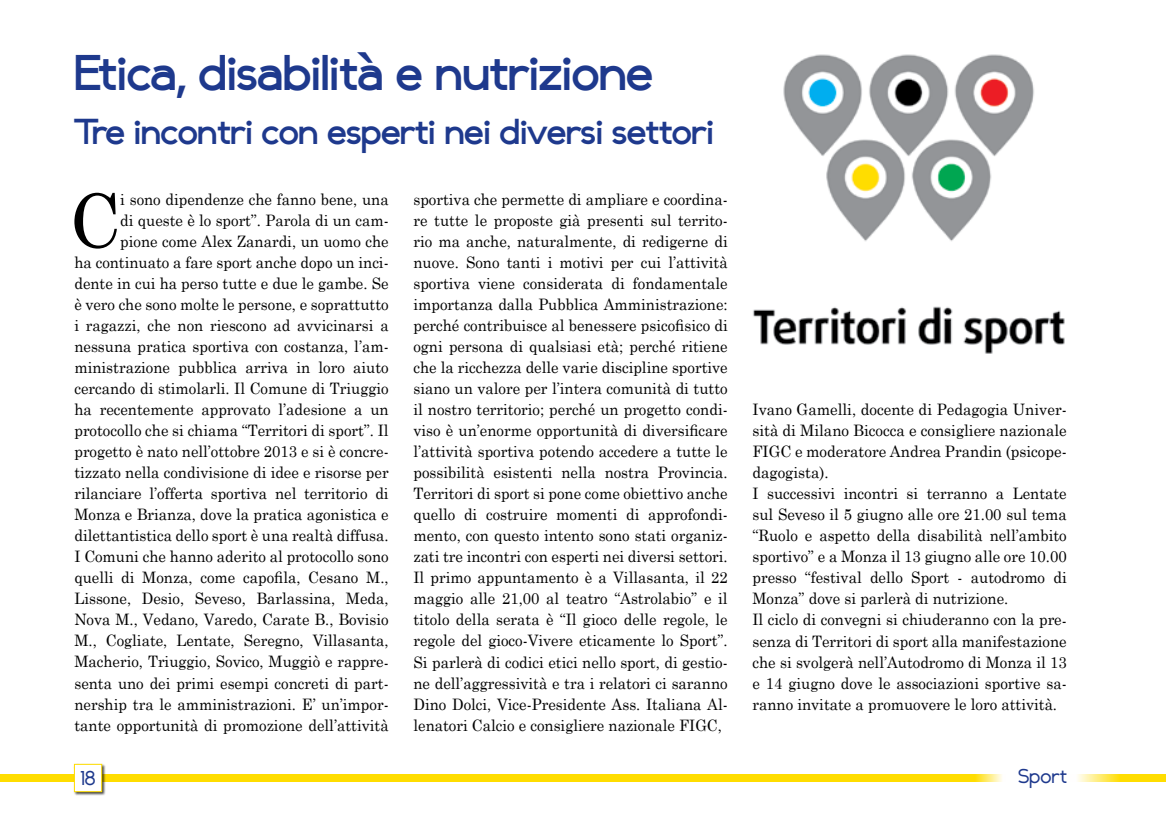
<style>
.page{position:relative;width:1166px;height:819px;background:#fff}
.page>*{position:absolute;margin:0;border:0;box-sizing:border-box;transform-origin:0 0}
.t1{font:73.85px "Century Schoolbook";color:#000;scale:.95 1}
.t2{font:700 43.75px "Compass";color:#1e398d}
.t3{font:700 31.5px "Compass";color:#1e398d}
.t4{font:17.5px "Compass";color:#1e398d}
.t5{font:15.75px/21px "Century Schoolbook";color:#000;text-align:right;scale:.95 1}
.t6{font:15.75px/21px "Century Schoolbook";color:#000;scale:.96 1}
</style>
<div class="page">
<div style="left:0;top:774px;width:1005px;height:7px;background:#fd0"></div>
<svg style="left:1078px;top:774px;width:88px;height:7px"></svg>
<div style="left:73px;top:763px;width:33px;height:33px;background:#000;opacity:.75"></div>
<div style="left:74px;top:763px;width:28px;height:29px;background:#fff;border:1px solid #fd0"></div>
<img style="left:753px;top:54px;width:312px;height:300px">
<h2 class="t2" style="left:74px;top:39px;width:580px">Etica, disabilità e nutrizione</h2>
<h3 class="t3" style="left:74px;top:108px;width:641px">Tre incontri con esperti nei diversi settori</h3>
<h1 class="t1" style="left:70px;top:174px;width:55px">C</h1>
<p class="t5" style="left:74px;top:189px;width:332px">i sono dipendenze che fanno bene, una<br>di queste è lo sport”. Parola di un cam-<br>pione come Alex Zanardi, un uomo che<br>ha continuato a fare sport anche dopo un inci&shy;dente in cui ha perso tutte e due le gambe. Se è vero che sono molte le persone, e soprattutto i ragazzi, che non riescono ad avvicinarsi a nessuna pratica sportiva con costanza, l’am&shy;ministrazione pubblica arriva in loro aiuto cercando di stimolarli. Il Comune di Triuggio ha recentemente approvato l’adesione a un protocollo che si chiama “Territori di sport”. Il progetto è nato nell’ottobre 2013 e si è concre&shy;tizzato nella condivisione di idee e risorse per rilanciare l’offerta sportiva nel territorio di Monza e Brianza, dove la pratica agonistica e dilettantistica dello sport è una realtà diffusa.<br>I Comuni che hanno aderito al protocollo sono quelli di Monza, come capofila, Cesano M., Lissone, Desio, Seveso, Barlassina, Meda, Nova M., Vedano, Varedo, Carate B., Bovisio M., Cogliate, Lentate, Seregno, Villasanta, Macherio, Triuggio, Sovico, Muggiò e rappre&shy;senta uno dei primi esempi concreti di part&shy;nership tra le amministrazioni. E’ un’impor&shy;tante opportunità di promozione dell’attività</p>
<p class="t5" style="left:413px;top:189px;width:332px;text-align:justify">sportiva che permette di ampliare e coordina&shy;re tutte le proposte già presenti sul territo&shy;rio ma anche, naturalmente, di redigerne di nuove. Sono tanti i motivi per cui l’attività sportiva viene considerata di fondamentale importanza dalla Pubblica Amministrazione: perché contribuisce al benessere psicofisico di ogni persona di qualsiasi età; perché ritiene che la ricchezza delle varie discipline sportive siano un valore per l’intera comunità di tutto il nostro territorio; perché un progetto condi&shy;viso è un’enorme opportunità di diversificare l’attività sportiva potendo accedere a tutte le possibilità esistenti nella nostra Provincia.<br>Territori di sport si pone come obiettivo anche quello di costruire momenti di approfondi&shy;mento, con questo intento sono stati organiz&shy;zati tre incontri con esperti nei diversi settori.<br>Il primo appuntamento è a Villasanta, il 22 maggio alle 21,00 al teatro “Astrolabio” e il titolo della serata è “Il gioco delle regole, le regole del gioco-Vivere eticamente lo Sport”.<br>Si parlerà di codici etici nello sport, di gestio&shy;ne dell’aggressività e tra i relatori ci saranno Dino Dolci, Vice-Presidente Ass. Italiana Al&shy;lenatori Calcio e consigliere nazionale FIGC,</p>
<p class="t6" style="left:752px;top:399px;width:329px">Ivano Gamelli, docente di Pedagogia Univer&shy;sità di Milano Bicocca e consigliere nazionale FIGC e moderatore Andrea Prandin (psicope&shy;dagogista).<br>I successivi incontri si terranno a Lentate sul Seveso il 5 giugno alle ore 21.00 sul tema “Ruolo e aspetto della disabilità nell’ambito sportivo” e a Monza il 13 giugno alle ore 10.00 presso “festival dello Sport - autodromo di Monza” dove si parlerà di nutrizione.<br>Il ciclo di convegni si chiuderanno con la pre&shy;senza di Territori di sport alla manifestazione che si svolgerà nell’Autodromo di Monza il 13 e 14 giugno dove le associazioni sportive sa&shy;ranno invitate a promuovere le loro attività.</p>
<p class="t4" style="left:80px;top:764px;width:17px">18</p>
<p class="t4" style="left:1018px;top:763px;width:50px">Sport</p>
</div>
